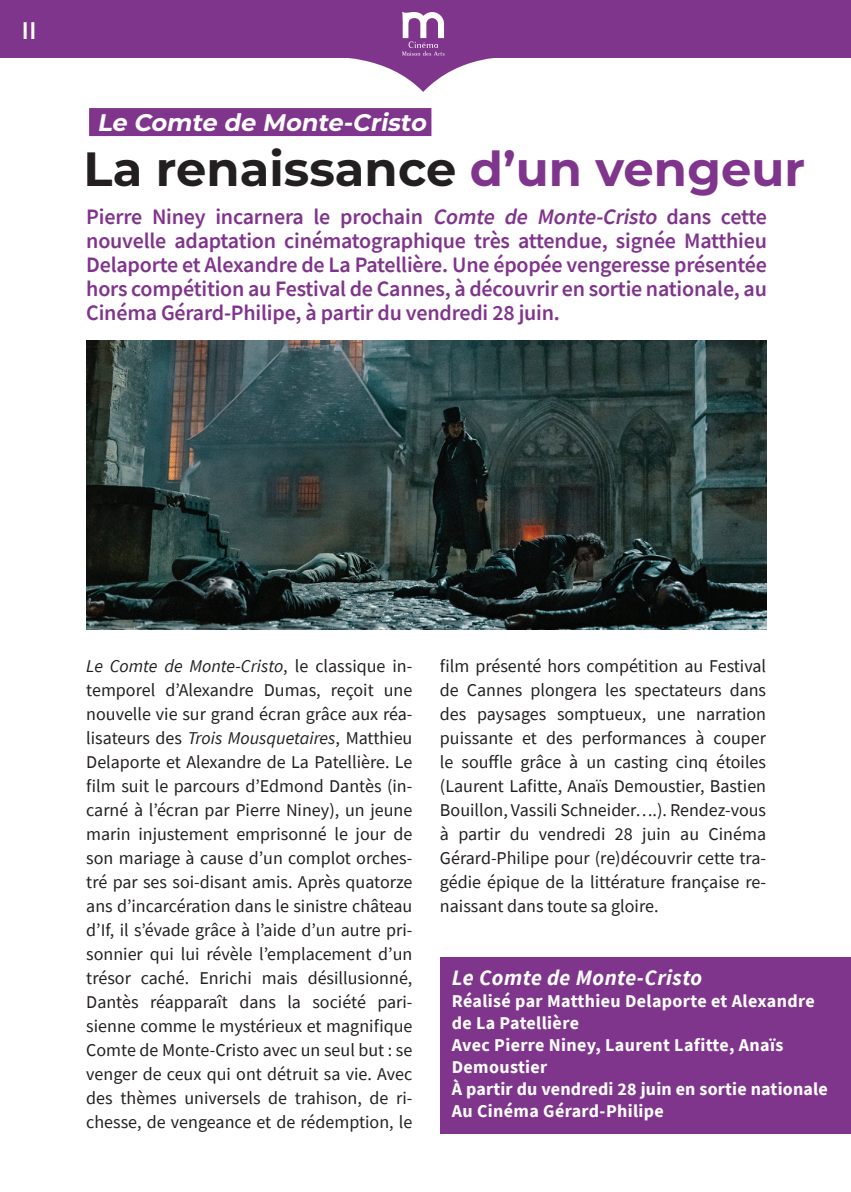
<style>
.page{position:relative;width:851px;height:1192px;background:#fff}
.page>*{position:absolute;margin:0;border:0;box-sizing:border-box;transform-origin:0 0}
.t1{font:700 48px "Montserrat";color:#231f20}
.t2{font:italic 700 24px "Montserrat";color:#fff}
.t3{font:500 24px "Gotham";color:#fff}
.t4{font:600 22px/24px "Source Sans Pro";letter-spacing:-.01em;color:#80358c;text-align:justify}
.t5{font:italic 700 22px "Source Sans Pro";letter-spacing:.02em;color:#fff}
.t6{font:18px/24px "Source Sans Pro";color:#231f20;text-align:justify}
.t7{font:700 18px/22px "Source Sans Pro";letter-spacing:.02em;color:#fff}
.s1{color:#80358c}
.s2{font-style:italic}
</style>
<div class="page">
<div style="left:440px;top:956px;width:410px;height:177px;background:#80358c"></div>
<div style="left:0;top:0;width:850px;height:58px;background:#80358c"></div>
<svg style="left:349px;top:12px;width:145px;height:80px"></svg>
<div style="left:89px;top:108px;width:342px;height:28px;background:#80358c"></div>
<hr style="left:850px;top:0;width:1px;height:58px;background:#80358c">
<img style="left:86px;top:340px;width:680px;height:289px">
<p class="t3" style="left:21px;top:15px;width:17px">II</p>
<p class="t2" style="left:97px;top:105px;width:336px">Le Comte de Monte-Cristo</p>
<p class="t1" style="left:83px;top:135px;width:722px">La renaissance <span class="s1">d’un vengeur</span></p>
<p class="t4" style="left:86px;top:204px;width:682px">Pierre Niney incarnera le prochain <span class="s2">Comte de Monte-Cristo</span> dans cette nouvelle adaptation cinématographique très attendue, signée Matthieu Delaporte et Alexandre de La Patellière. Une épopée vengeresse présentée hors compétition au Festival de Cannes, à découvrir en sortie nationale, au Cinéma Gérard-Philipe, à partir du vendredi 28 juin.</p>
<p class="t6" style="left:86px;top:654px;width:327px"><span class="s2">Le Comte de Monte-Cristo</span>, le classique in&shy;temporel d’Alexandre Dumas, reçoit une nouvelle vie sur grand écran grâce aux réa&shy;lisateurs des <span class="s2">Trois Mousquetaires</span>, Matthieu Delaporte et Alexandre de La Patellière. Le film suit le parcours d’Edmond Dantès (in&shy;carné à l’écran par Pierre Niney), un jeune marin injustement emprisonné le jour de son mariage à cause d’un complot orches&shy;tré par ses soi-disant amis. Après quatorze ans d’incarcération dans le sinistre château d’If, il s’évade grâce à l’aide d’un autre pri&shy;sonnier qui lui révèle l’emplacement d’un trésor caché. Enrichi mais désillusionné, Dantès réapparaît dans la société pari&shy;sienne comme le mystérieux et magnifique Comte de Monte-Cristo avec un seul but : se venger de ceux qui ont détruit sa vie. Avec des thèmes universels de trahison, de ri&shy;chesse, de vengeance et de rédemption, le</p>
<p class="t6" style="left:440px;top:654px;width:327px">film présenté hors compétition au Festival de Cannes plongera les spectateurs dans des paysages somptueux, une narration puissante et des performances à couper le souffle grâce à un casting cinq étoiles (Laurent Lafitte, Anaïs Demoustier, Bastien Bouillon, Vassili Schneider….). Rendez-vous à partir du vendredi 28 juin au Cinéma Gérard-Philipe pour (re)découvrir cette tra&shy;gédie épique de la littérature française re&shy;naissant dans toute sa gloire.</p>
<p class="t5" style="left:451px;top:963px;width:252px">Le Comte de Monte-Cristo</p>
<p class="t7" style="left:451px;top:989px;width:364px">Réalisé par Matthieu Delaporte et Alexandre de La Patellière</p>
<p class="t7" style="left:451px;top:1033px;width:333px">Avec Pierre Niney, Laurent Lafitte, Anaïs<br>Demoustier</p>
<p class="t7" style="left:451px;top:1077px;width:377px">À partir du vendredi 28 juin en sortie nationale</p>
<p class="t7" style="left:451px;top:1099px;width:213px">Au Cinéma Gérard-Philipe</p>
</div>
